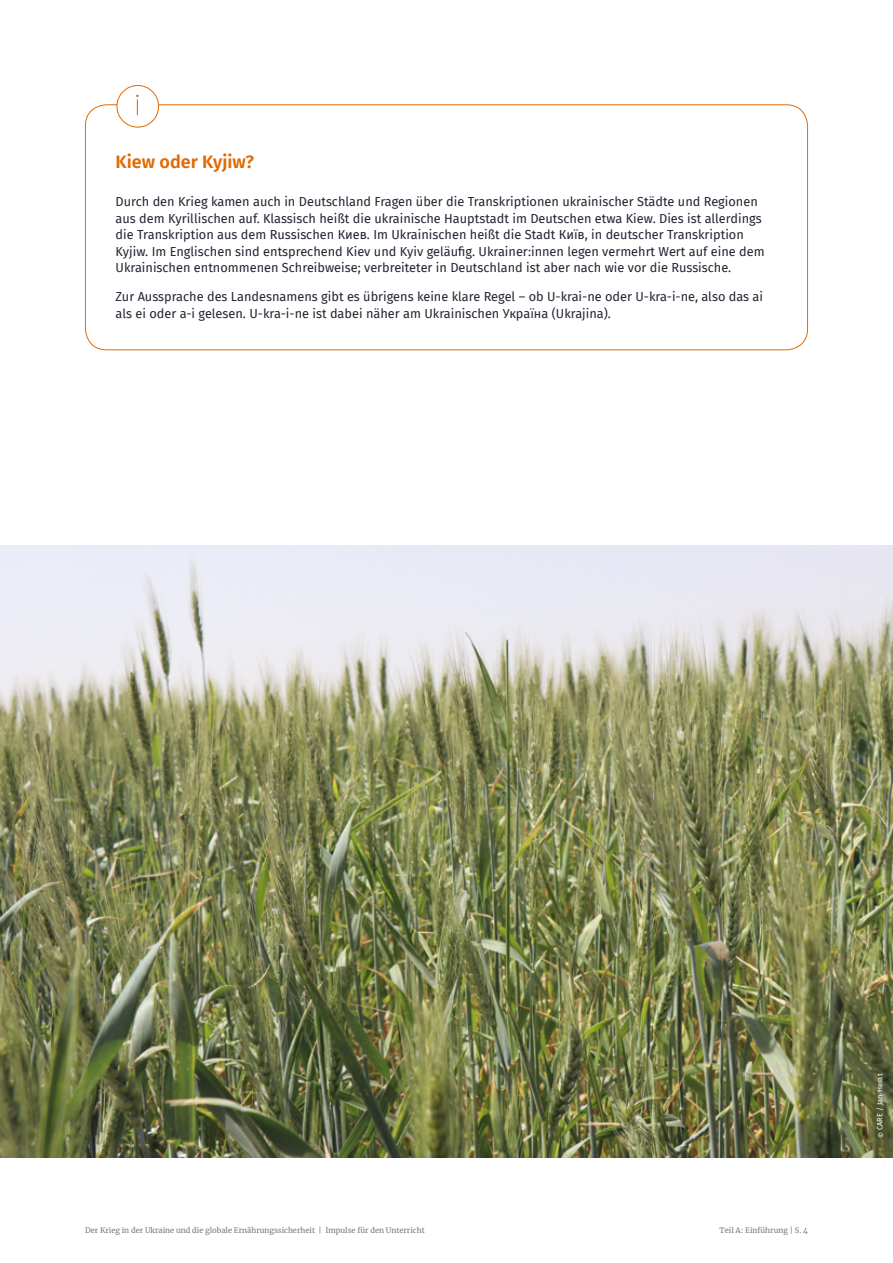
<style>
.page{position:relative;width:893px;height:1263px;background:#fff}
.page>*{position:absolute;margin:0;border:0;box-sizing:border-box;transform-origin:0 0}
.Fließtext{font:600 18px "Fira Sans";color:#e16a03}
.Fließtext-2{font:12.75px/16.5px "Fira Sans";color:#252231}
.Fließtext_eingerückt{font:7.5px "Merriweather";color:#777783}
.Fließtext-3{font:7.5px "Fira Sans";color:#fff}
</style>
<div class="page">
<div style="left:117px;top:85px;width:42px;height:43px;border:1px solid #e16a03;border-radius:50%"></div>
<svg style="left:136px;top:95px;width:3px;height:20px"></svg>
<img style="left:0;top:545px;width:893px;height:613px">
<p class="Fließtext" style="left:116px;top:147px;width:140px">Kiew oder Kyjiw?</p>
<p class="Fließtext-2" style="left:116px;top:193px;width:651px">Durch den Krieg kamen auch in Deutschland Fragen über die Transkriptionen ukrainischer Städte und Regionen aus dem Kyrillischen auf. Klassisch heißt die ukrainische Hauptstadt im Deutschen etwa Kiew. Dies ist allerdings die Transkription aus dem Russischen Киев. Im Ukrainischen heißt die Stadt Київ, in deutscher Transkription Kyjiw. Im Englischen sind entsprechend Kiev und Kyiv geläufig. Ukrainer:innen legen vermehrt Wert auf eine dem Ukrainischen entnommenen Schreibweise; verbreiteter in Deutschland ist aber nach wie vor die Russische.</p>
<p class="Fließtext-2" style="left:116px;top:288px;width:649px">Zur Aussprache des Landesnamens gibt es übrigens keine klare Regel – ob U-krai-ne oder U-kra-i-ne, also das ai als ei oder a-i gelesen. U-kra-i-ne ist dabei näher am Ukrainischen Україна (Ukrajina).</p>
<p class="Fließtext_eingerückt" style="left:85px;top:1224px;width:341px">Der Krieg in der Ukraine und die globale Ernährungssicherheit | Impulse für den Unterricht</p>
<p class="Fließtext_eingerückt" style="left:720px;top:1224px;width:90px">Teil A: Einführung | S. 4</p>
<p class="Fließtext-3" style="left:874px;top:1138px;width:66px;rotate:-90deg">© CARE / Jan Herat</p>
</div>
